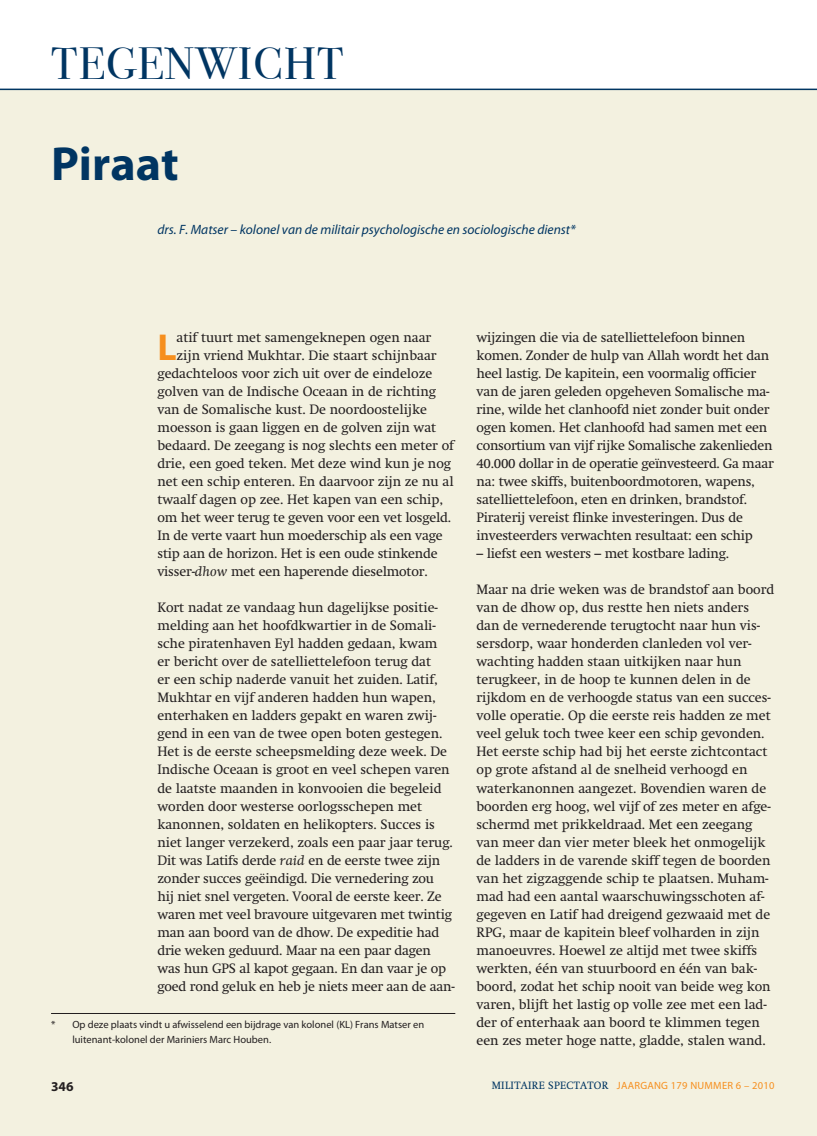
<style>
.page{position:relative;width:817px;height:1136px;background:#fff}
.page>*{position:absolute;margin:0;border:0;box-sizing:border-box;transform-origin:0 0}
.t1{font:700 48px "Myriad Pro";color:#003562}
.t2{font:45px "Bodoni Svty Two OSITCTT Book";letter-spacing:.03em;color:#003562}
.t3{font:700 37.65px "Myriad Pro";color:#f68f1e}
.t4{font:13.5px/18px "Swift";color:#231f20}
.t5{font:italic 13.5px "Myriad Pro";color:#003562}
.t6{font:700 13.5px "Myriad Pro";color:#231f20}
.t7{font:10.5px/15px "Myriad Pro";color:#231f20}
.t8{font:10.5px "Myriad Pro";letter-spacing:.025em;color:#f68f1e}
.s1{font-style:italic}
.s2{font-family:"Swift";color:#003562}
</style>
<div class="page">
<div style="left:0;top:89px;width:816px;height:1046px;background:#f3f1e0"></div>
<hr style="left:0;top:89px;width:816px;height:1px;background:#003562">
<hr style="left:51px;top:1013px;width:404px;height:1px;background:#231f20">
<h2 class="t2" style="left:51px;top:37px;width:294px">TEGENWICHT</h2>
<h1 class="t1" style="left:51px;top:146px;width:129px">Piraat</h1>
<p class="t5" style="left:157px;top:224px;width:420px">drs. F. Matser – kolonel van de militair psychologische en sociologische dienst*</p>
<h3 class="t3" style="left:157px;top:333px;width:21px">L</h3>
<p class="t4" style="left:176px;top:330px;width:256px">atif tuurt met samengeknepen ogen naar</p>
<p class="t4" style="left:176px;top:348px;width:261px">zijn vriend Mukhtar. Die staart schijnbaar</p>
<p class="t4" style="left:157px;top:366px;width:276px">gedachteloos voor zich uit over de eindeloze</p>
<p class="t4" style="left:157px;top:384px;width:280px">golven van de Indische Oceaan in de richting</p>
<p class="t4" style="left:157px;top:402px;width:271px">van de Somalische kust. De noordoostelijke</p>
<p class="t4" style="left:157px;top:420px;width:280px">moesson is gaan liggen en de golven zijn wat</p>
<p class="t4" style="left:157px;top:438px;width:298px">bedaard. De zeegang is nog slechts een meter of</p>
<p class="t4" style="left:157px;top:456px;width:295px">drie, een goed teken. Met deze wind kun je nog</p>
<p class="t4" style="left:157px;top:474px;width:297px">net een schip enteren. En daarvoor zijn ze nu al</p>
<p class="t4" style="left:157px;top:492px;width:287px">twaalf dagen op zee. Het kapen van een schip,</p>
<p class="t4" style="left:157px;top:510px;width:295px">om het weer terug te geven voor een vet losgeld.</p>
<p class="t4" style="left:157px;top:528px;width:287px">In de verte vaart hun moederschip als een vage</p>
<p class="t4" style="left:157px;top:546px;width:282px">stip aan de horizon. Het is een oude stinkende</p>
<p class="t4" style="left:157px;top:564px;width:272px">visser-<span class="s1">dhow</span> met een haperende dieselmotor.</p>
<p class="t4" style="left:157px;top:600px;width:299px">Kort nadat ze vandaag hun dagelijkse positie&shy;melding aan het hoofdkwartier in de Somali&shy;sche piratenhaven Eyl hadden gedaan, kwam<br>er bericht over de satelliettelefoon terug dat<br>er een schip naderde vanuit het zuiden. Latif, Mukhtar en vijf anderen hadden hun wapen, enterhaken en ladders gepakt en waren zwij&shy;gend in een van de twee open boten gestegen.<br>Het is de eerste scheepsmelding deze week. De Indische Oceaan is groot en veel schepen varen de laatste maanden in konvooien die begeleid worden door westerse oorlogsschepen met kanonnen, soldaten en helikopters. Succes is niet langer verzekerd, zoals een paar jaar terug.<br>Dit was Latifs derde <span class="s1">raid</span> en de eerste twee zijn zonder succes geëindigd. Die vernedering zou<br>hij niet snel vergeten. Vooral de eerste keer. Ze waren met veel bravoure uitgevaren met twintig man aan boord van de dhow. De expeditie had drie weken geduurd. Maar na een paar dagen was hun GPS al kapot gegaan. En dan vaar je op goed rond geluk en heb je niets meer aan de aan-</p>
<p class="t7" style="left:72px;top:1017px;width:353px;text-indent:-21px">* Op deze plaats vindt u afwisselend een bijdrage van kolonel (KL) Frans Matser en luitenant-kolonel der Mariniers Marc Houben.</p>
<p class="t4" style="left:476px;top:330px;width:299px">wijzingen die via de satelliettelefoon binnen komen. Zonder de hulp van Allah wordt het dan heel lastig. De kapitein, een voormalig officier van de jaren geleden opgeheven Somalische ma&shy;rine, wilde het clanhoofd niet zonder buit onder ogen komen. Het clanhoofd had samen met een consortium van vijf rijke Somalische zakenlieden 40.000 dollar in de operatie geïnvesteerd. Ga maar na: twee skiffs, buitenboordmotoren, wapens, satelliettelefoon, eten en drinken, brandstof.<br>Piraterij vereist flinke investeringen. Dus de investeerders verwachten resultaat: een schip</p>
<p class="t4" style="left:476px;top:546px;width:254px">– liefst een westers – met kostbare lading.</p>
<p class="t4" style="left:476px;top:582px;width:299px">Maar na drie weken was de brandstof aan boord van de dhow op, dus restte hen niets anders dan de vernederende terugtocht naar hun vis&shy;sersdorp, waar honderden clanleden vol ver&shy;wachting hadden staan uitkijken naar hun terugkeer, in de hoop te kunnen delen in de rijkdom en de verhoogde status van een succes&shy;volle operatie. Op die eerste reis hadden ze met veel geluk toch twee keer een schip gevonden.<br>Het eerste schip had bij het eerste zichtcontact op grote afstand al de snelheid verhoogd en waterkanonnen aangezet. Bovendien waren de boorden erg hoog, wel vijf of zes meter en afge&shy;schermd met prikkeldraad. Met een zeegang van meer dan vier meter bleek het onmogelijk de ladders in de varende skiff tegen de boorden van het zigzaggende schip te plaatsen. Muham&shy;mad had een aantal waarschuwingsschoten af&shy;gegeven en Latif had dreigend gezwaaid met de RPG, maar de kapitein bleef volharden in zijn manoeuvres. Hoewel ze altijd met twee skiffs werkten, één van stuurboord en één van bak&shy;boord, zodat het schip nooit van beide weg kon varen, blijft het lastig op volle zee met een lad&shy;der of enterhaak aan boord te klimmen tegen een zes meter hoge natte, gladde, stalen wand.</p>
<p class="t6" style="left:51px;top:1081px;width:24px">346</p>
<p class="t8" style="left:491px;top:1080px;width:284px"><span class="s2">MILITAIRE SPECTATOR</span> JAARGANG 179 NUMMER 6 – 2010</p>
</div>
